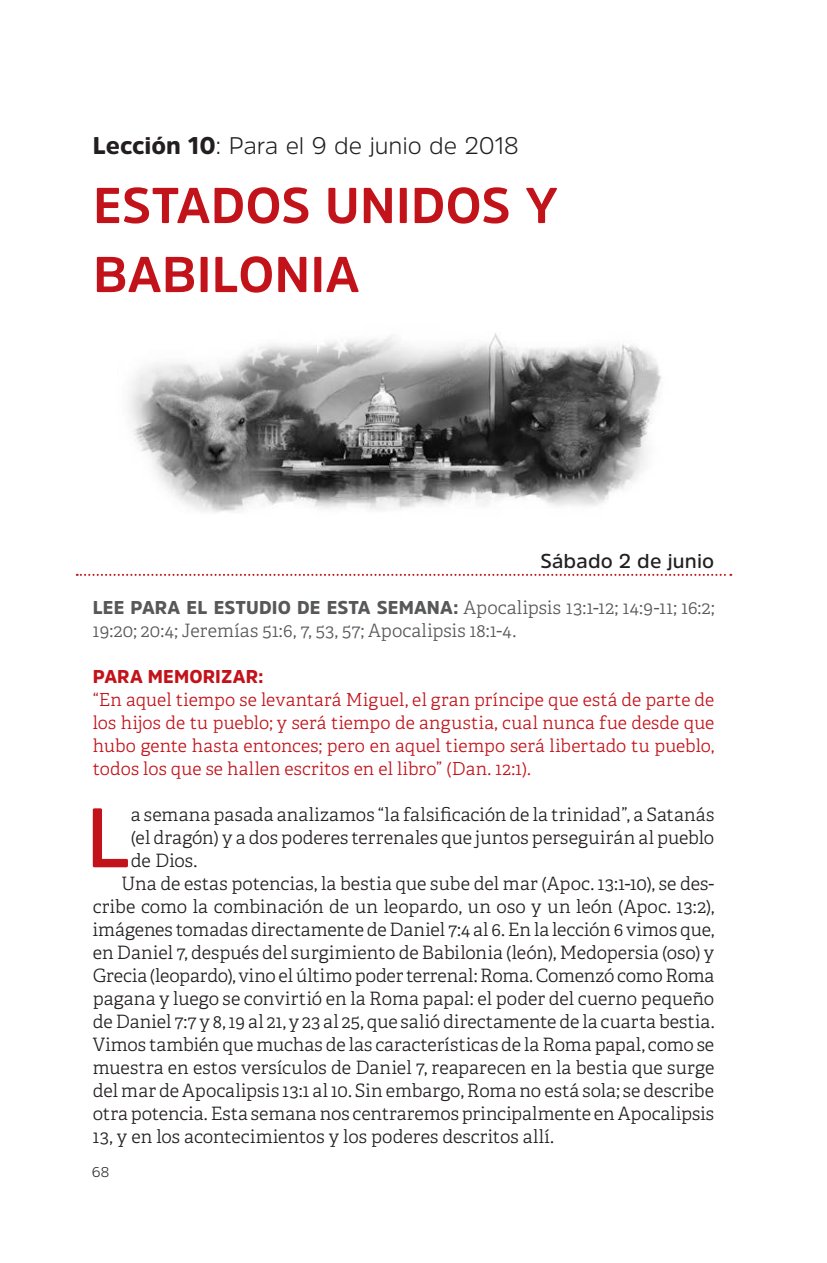
<style>
.page{position:relative;width:827px;height:1263px;background:#fff}
.page>*{position:absolute;margin:0;border:0;box-sizing:border-box;transform-origin:0 0}
.CUERPO_-_1P{font:600 83.8px "Amsi Pro";color:#c2131a}
.Título_Lección{font:700 50px/69px "Amsi Pro";letter-spacing:.005em;color:#c2131a}
.Lección_Nº{font:300 24px "Amsi Pro";letter-spacing:-.005em;color:#231f20}
.Fecha_Sábado{font:600 20px "Amsi Pro";letter-spacing:.005em;color:#231f20}
.CUERPO{font:300 18.4px/23px "Adelle Basic";letter-spacing:.005em;color:#231f20;text-align:justify}
.CUERPO_-_1P-2{font:300 18.4px/23px "Adelle Basic";letter-spacing:.005em;color:#231f20;text-align:justify}
.Lee_para_el_estudio{font:300 18.4px/23px "Adelle Basic";letter-spacing:.005em;color:#57585a}
.Para_Memorizar{font:900 18.4px "Amsi Pro";letter-spacing:.01em;color:#c2131a}
.Versículo_para_memor{font:300 18px/23px "Adelle Basic";letter-spacing:.005em;color:#c2131a;text-align:justify}
.t1{font:300 14px "Amsi Pro";color:#231f20}
.s1{font-weight:900}
.s2{font-family:"Amsi Pro";font-weight:900}
</style>
<div class="page">
<svg style="left:77px;top:574px;width:653px;height:2px"></svg>
<img style="left:129px;top:333px;width:533px;height:180px">
<p class="Lección_Nº" style="left:93px;top:129px;width:427px"><span class="s1">Lección 10</span>: Para el 9 de junio de 2018</p>
<p class="Título_Lección" style="left:93px;top:170px;width:466px">ESTADOS UNIDOS Y<br>BABILONIA</p>
<p class="Fecha_Sábado" style="left:540px;top:547px;width:175px">Sábado 2 de junio</p>
<p class="Lee_para_el_estudio" style="left:93px;top:596px;width:622px"><span class="s2">LEE PARA EL ESTUDIO DE ESTA SEMANA:</span> Apocalipsis 13:1-12; 14:9-11; 16:2;<br>19:20; 20:4; Jeremías 51:6, 7, 53, 57; Apocalipsis 18:1-4.</p>
<p class="Para_Memorizar" style="left:93px;top:664px;width:172px">PARA MEMORIZAR:</p>
<p class="Versículo_para_memor" style="left:93px;top:688px;width:622px">“En aquel tiempo se levantará Miguel, el gran príncipe que está de parte de los hijos de tu pueblo; y será tiempo de angustia, cual nunca fue desde que hubo gente hasta entonces; pero en aquel tiempo será libertado tu pueblo, todos los que se hallen escritos en el libro” (Dan. 12:1).</p>
<p class="CUERPO_-_1P" style="left:86px;top:780px;width:47px">L</p>
<p class="CUERPO_-_1P-2" style="left:131px;top:803px;width:584px">a semana pasada analizamos “la falsificación de la trinidad”, a Satanás (el dragón) y a dos poderes terrenales que juntos perseguirán al pueblo de Dios.</p>
<p class="CUERPO" style="left:93px;top:872px;width:622px;text-indent:28px">Una de estas potencias, la bestia que sube del mar (Apoc. 13:1-10), se des&shy;cribe como la combinación de un leopardo, un oso y un león (Apoc. 13:2), imágenes tomadas directamente de Daniel 7:4 al 6. En la lección 6 vimos que, en Daniel 7, después del surgimiento de Babilonia (león), Medopersia (oso) y Grecia (leopardo), vino el último poder terrenal: Roma. Comenzó como Roma pagana y luego se convirtió en la Roma papal: el poder del cuerno pequeño de Daniel 7:7 y 8, 19 al 21, y 23 al 25, que salió directamente de la cuarta bestia.<br>Vimos también que muchas de las características de la Roma papal, como se muestra en estos versículos de Daniel 7, reaparecen en la bestia que surge del mar de Apocalipsis 13:1 al 10. Sin embargo, Roma no está sola; se describe otra potencia. Esta semana nos centraremos principalmente en Apocalipsis 13, y en los acontecimientos y los poderes descritos allí.</p>
<p class="t1" style="left:92px;top:1162px;width:19px">68</p>
</div>
